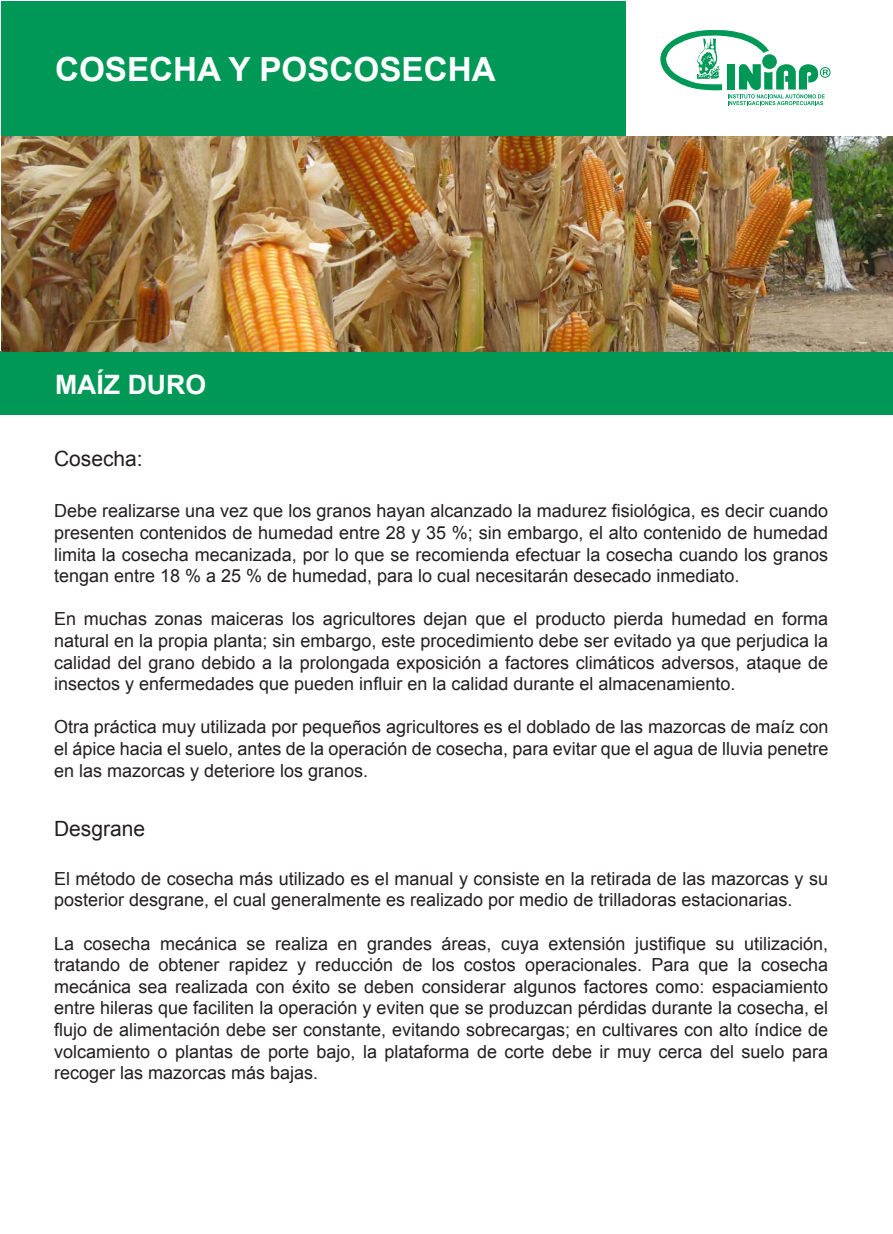
<style>
.page{position:relative;width:893px;height:1234px;background:#fff}
.page>*{position:absolute;margin:0;border:0;box-sizing:border-box;transform-origin:0 0}
.t1{font:700 33.15px "Arial";color:#fff}
.t2{font:700 26.7px "Arial";color:#fff}
.t3{font:21px "Arial";color:#231f20}
.t4{font:18px/21.6px "Arial";color:#231f20;text-align:justify}
</style>
<div class="page">
<svg style="left:660px;top:30px;width:171px;height:75px"></svg>
<div style="left:2px;top:2px;width:624px;height:134px;background:#009856"></div>
<div style="left:0;top:351px;width:893px;height:63px;background:#009856"></div>
<img style="left:2px;top:137px;width:891px;height:214px">
<h1 class="t1" style="left:55px;top:50px;width:442px">COSECHA Y POSCOSECHA</h1>
<h2 class="t2" style="left:55px;top:369px;width:153px">MAÍZ DURO</h2>
<p class="t3" style="left:54px;top:451px;width:90px">Cosecha:</p>
<p class="t4" style="left:54px;top:501px;width:776px">Debe realizarse una vez que los granos hayan alcanzado la madurez fisiológica, es decir cuando presenten contenidos de humedad entre 28 y 35 %; sin embargo, el alto contenido de humedad limita la cosecha mecanizada, por lo que se recomienda efectuar la cosecha cuando los granos tengan entre 18 % a 25 % de humedad, para lo cual necesitarán desecado inmediato.</p>
<p class="t4" style="left:54px;top:609px;width:776px">En muchas zonas maiceras los agricultores dejan que el producto pierda humedad en forma natural en la propia planta; sin embargo, este procedimiento debe ser evitado ya que perjudica la calidad del grano debido a la prolongada exposición a factores climáticos adversos, ataque de insectos y enfermedades que pueden influir en la calidad durante el almacenamiento.</p>
<p class="t4" style="left:54px;top:717px;width:776px">Otra práctica muy utilizada por pequeños agricultores es el doblado de las mazorcas de maíz con el ápice hacia el suelo, antes de la operación de cosecha, para evitar que el agua de lluvia penetre en las mazorcas y deteriore los granos.</p>
<p class="t3" style="left:54px;top:820px;width:93px">Desgrane</p>
<p class="t4" style="left:54px;top:869px;width:776px">El método de cosecha más utilizado es el manual y consiste en la retirada de las mazorcas y su posterior desgrane, el cual generalmente es realizado por medio de trilladoras estacionarias.</p>
<p class="t4" style="left:54px;top:933px;width:776px">La cosecha mecánica se realiza en grandes áreas, cuya extensión justifique su utilización, tratando de obtener rapidez y reducción de los costos operacionales. Para que la cosecha mecánica sea realizada con éxito se deben considerar algunos factores como: espaciamiento entre hileras que faciliten la operación y eviten que se produzcan pérdidas durante la cosecha, el flujo de alimentación debe ser constante, evitando sobrecargas; en cultivares con alto índice de volcamiento o plantas de porte bajo, la plataforma de corte debe ir muy cerca del suelo para recoger las mazorcas más bajas.</p>
</div>
